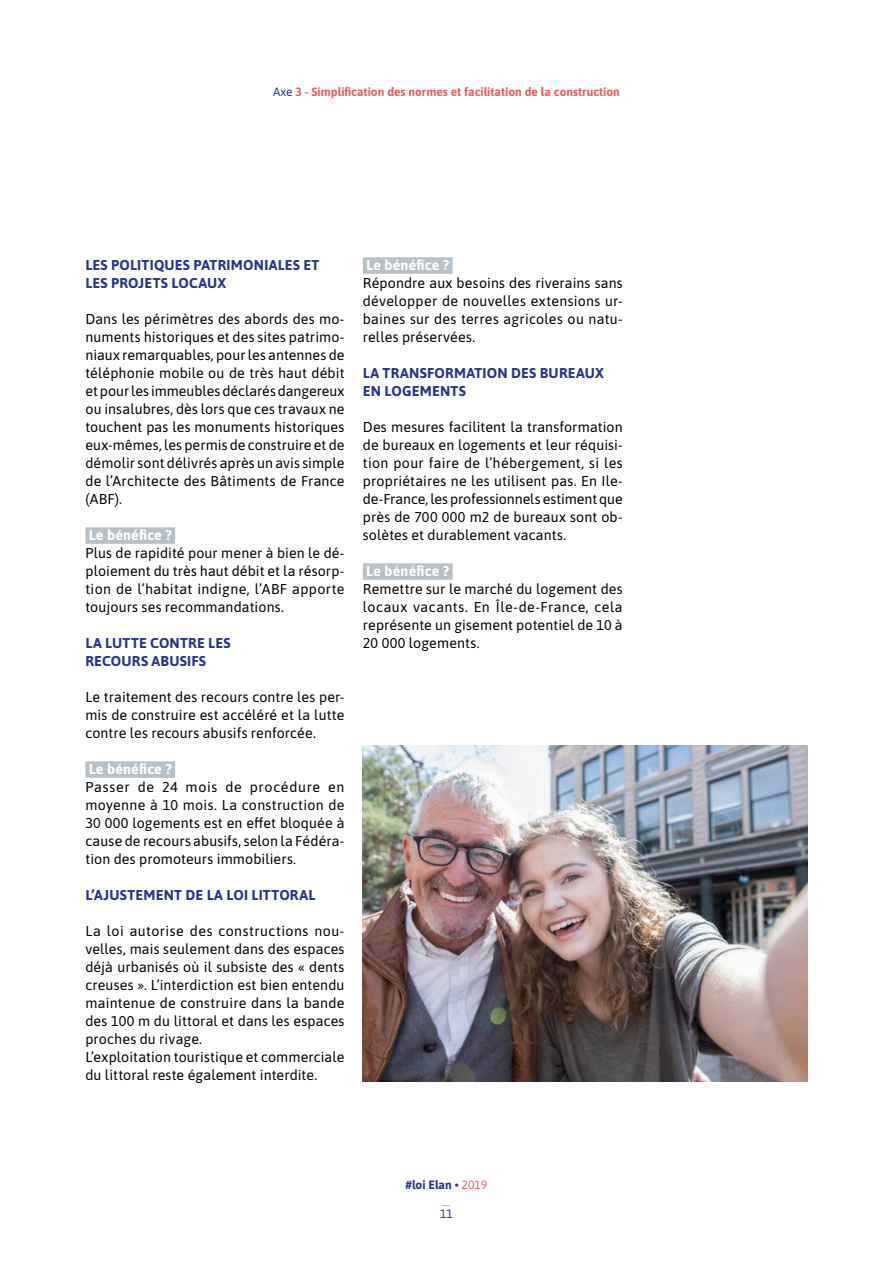
<style>
.page{position:relative;width:893px;height:1263px;background:#fff}
.page>*{position:absolute;margin:0;border:0;box-sizing:border-box;transform-origin:0 0}
.t1{font:14.25px/18px "Asap";letter-spacing:.01em;color:#000;text-align:justify}
.t2{font:700 14.25px/18px "Asap";letter-spacing:.015em;color:#28348b}
.t3{font:700 14.25px "Asap";letter-spacing:.01em;color:#fff}
.t4{font:700 12px "Asap";color:#eb5f5e}
.t5{font:700 12px/14.4px "Asap";color:#28348b;text-align:center}
.t6{font:12px "Asap";color:#28348b}
.s1{font-weight:400;color:#28348b}
.s2{font-weight:400;color:#eb5f5e}
</style>
<div class="page">
<div style="left:85px;top:527px;width:90px;height:17px;background:#b6c0c6"></div>
<div style="left:85px;top:761px;width:90px;height:17px;background:#b6c0c6"></div>
<div style="left:363px;top:257px;width:90px;height:17px;background:#b6c0c6"></div>
<div style="left:363px;top:563px;width:90px;height:17px;background:#b6c0c6"></div>
<img style="left:363px;top:745px;width:445px;height:336px">
<p class="t4" style="left:273px;top:84px;width:348px"><span class="s1">Axe</span> 3 - Simplification des normes et facilitation de la construction</p>
<p class="t2" style="left:85px;top:255px;width:235px">LES POLITIQUES PATRIMONIALES ET<br>LES PROJETS LOCAUX</p>
<p class="t1" style="left:85px;top:309px;width:261px">Dans les périmètres des abords des mo&shy;numents historiques et des sites patrimo&shy;niaux remarquables, pour les antennes de téléphonie mobile ou de très haut débit et pour les immeubles déclarés dangereux ou insalubres, dès lors que ces travaux ne touchent pas les monuments historiques eux-mêmes, les permis de construire et de démolir sont délivrés après un avis simple de l’Architecte des Bâtiments de France (ABF).</p>
<p class="t3" style="left:89px;top:525px;width:84px">Le bénéfice ?</p>
<p class="t1" style="left:85px;top:543px;width:261px">Plus de rapidité pour mener à bien le dé&shy;ploiement du très haut débit et la résorp&shy;tion de l’habitat indigne, l’ABF apporte toujours ses recommandations.</p>
<p class="t2" style="left:85px;top:633px;width:147px">LA LUTTE CONTRE LES<br>RECOURS ABUSIFS</p>
<p class="t1" style="left:85px;top:687px;width:261px">Le traitement des recours contre les per&shy;mis de construire est accéléré et la lutte contre les recours abusifs renforcée.</p>
<p class="t3" style="left:89px;top:759px;width:84px">Le bénéfice ?</p>
<p class="t1" style="left:85px;top:777px;width:261px">Passer de 24 mois de procédure en moyenne à 10 mois. La construction de 30 000 logements est en effet bloquée à cause de recours abusifs, selon la Fédéra&shy;tion des promoteurs immobiliers.</p>
<p class="t2" style="left:85px;top:885px;width:231px">L’AJUSTEMENT DE LA LOI LITTORAL</p>
<p class="t1" style="left:85px;top:921px;width:261px;text-align:left">La loi autorise des constructions nou&shy;velles, mais seulement dans des espaces déjà urbanisés où il subsiste des « dents creuses ». L’interdiction est bien entendu maintenue de construire dans la bande des 100 m du littoral et dans les espaces proches du rivage.<br>L’exploitation touristique et commerciale du littoral reste également interdite.</p>
<p class="t3" style="left:366px;top:255px;width:84px">Le bénéfice ?</p>
<p class="t1" style="left:363px;top:273px;width:261px">Répondre aux besoins des riverains sans développer de nouvelles extensions ur&shy;baines sur des terres agricoles ou natu&shy;relles préservées.</p>
<p class="t2" style="left:363px;top:363px;width:242px">LA TRANSFORMATION DES BUREAUX<br>EN LOGEMENTS</p>
<p class="t1" style="left:363px;top:417px;width:261px">Des mesures facilitent la transformation de bureaux en logements et leur réquisi&shy;tion pour faire de l’hébergement, si les propriétaires ne les utilisent pas. En Ile&shy;de-France, les professionnels estiment que près de 700 000 m2 de bureaux sont ob&shy;solètes et durablement vacants.</p>
<p class="t3" style="left:366px;top:561px;width:84px">Le bénéfice ?</p>
<p class="t1" style="left:363px;top:579px;width:261px">Remettre sur le marché du logement des locaux vacants. En Île-de-France, cela représente un gisement potentiel de 10 à 20 000 logements.</p>
<p class="t5" style="left:406px;top:1177px;width:83px">#loi Elan • <span class="s2">2019 _</span></p>
<p class="t6" style="left:440px;top:1205px;width:14px">11</p>
</div>
